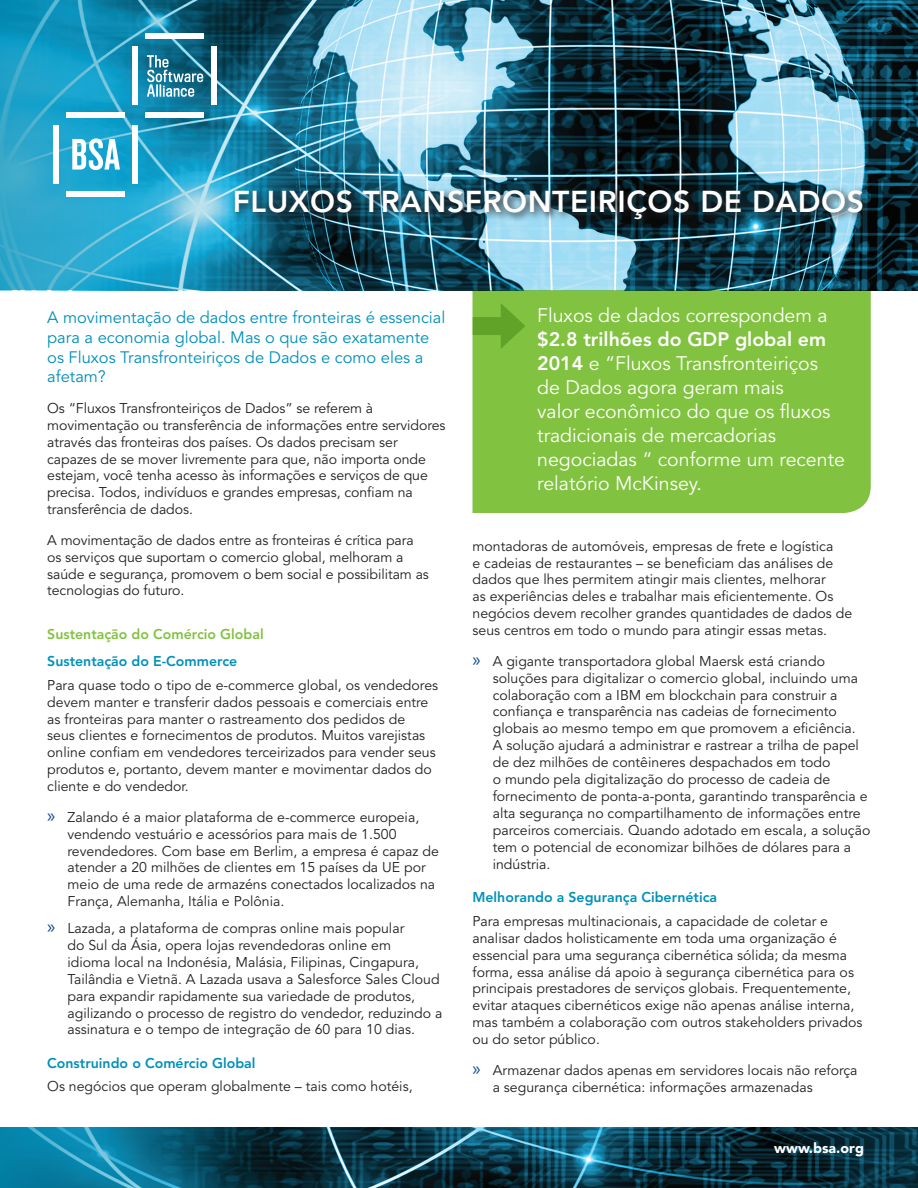
<style>
.page{position:relative;width:918px;height:1188px;background:#fff}
.page>*{position:absolute;margin:0;border:0;box-sizing:border-box;transform-origin:0 0}
.t1{font:800 30px "Avenir LT Std";letter-spacing:.02em;color:#fff}
.body{font:19.5px/24px "Avenir LT Std";color:#fff}
.first_paragraph{font:16.5px/19.8px "Avenir LT Std";color:#0090ba}
.t2{font:900 14.25px "Avenir LT Std";color:#fff}
.body-2{font:14.1px/17px "Avenir LT Std";color:#231f20}
.heaader_2{font:800 14.1px "Avenir LT Std";color:#0090ba}
.t3{font:800 14.1px "Avenir LT Std";color:#81c340}
.s1{font-family:"Myriad Pro";font-size:19.5px;color:#0f4c93}
.s2{font-weight:800}
</style>
<div class="page">
<img style="left:297px;top:0;width:621px;height:290px">
<img style="left:297px;top:1127px;width:621px;height:61px">
<div style="left:472px;top:290px;width:399px;height:223px;background:#81c340"></div>
<div style="left:472px;top:317px;width:38px;height:18px;background:#61a328"></div>
<svg style="left:501px;top:303px;width:24px;height:46px"></svg>
<svg style="left:0;top:0;width:297px;height:290px;background:#2391b4"></svg>
<div style="left:53px;top:125px;width:6px;height:59px;background:#fff"></div>
<div style="left:132px;top:125px;width:6px;height:59px;background:#fff"></div>
<svg style="left:72px;top:138px;width:48px;height:32px"></svg>
<div style="left:66px;top:191px;width:59px;height:5px;background:#fff"></div>
<div style="left:66px;top:112px;width:59px;height:6px;background:#fff"></div>
<div style="left:211px;top:46px;width:6px;height:59px;background:#fff"></div>
<div style="left:145px;top:112px;width:59px;height:6px;background:#fff"></div>
<div style="left:145px;top:34px;width:59px;height:5px;background:#fff"></div>
<div style="left:133px;top:46px;width:5px;height:59px;background:#fff"></div>
<svg style="left:147px;top:55px;width:56px;height:42px;background:#4b90a7"></svg>
<svg style="left:230px;top:186px;width:643px;height:44px;background:#275160"></svg>
<svg style="left:0;top:1127px;width:297px;height:61px;background:#0c627e"></svg>
<p class="t1" style="left:233px;top:184px;width:633px">FLUXOS TRANSFRONTEIRIÇOS DE DADOS</p>
<p class="first_paragraph" style="left:47px;top:308px;width:400px">A movimentação de dados entre fronteiras é essencial para a economia global. Mas o que são exatamente os Fluxos Transfronteiriços de Dados e como eles a afetam?</p>
<p class="body-2" style="left:47px;top:400px;width:400px">Os “Fluxos Transfronteiriços de Dados” se referem à movimentação ou transferência de informações entre servidores através das fronteiras dos países. Os dados precisam ser capazes de se mover livremente para que, não importa onde estejam, você tenha acesso às informações e serviços de que precisa. Todos, indivíduos e grandes empresas, confiam na transferência de dados.</p>
<p class="body-2" style="left:47px;top:532px;width:383px">A movimentação de dados entre as fronteiras é crítica para os serviços que suportam o comercio global, melhoram a saúde e segurança, promovem o bem social e possibilitam as tecnologias do futuro.</p>
<p class="t3" style="left:47px;top:626px;width:218px">Sustentação do Comércio Global</p>
<p class="heaader_2" style="left:47px;top:653px;width:192px">Sustentação do E-Commerce</p>
<p class="body-2" style="left:47px;top:677px;width:392px">Para quase todo o tipo de e-commerce global, os vendedores devem manter e transferir dados pessoais e comerciais entre as fronteiras para manter o rastreamento dos pedidos de<br>seus clientes e fornecimentos de produtos. Muitos varejistas online confiam em vendedores terceirizados para vender seus produtos e, portanto, devem manter e movimentar dados do cliente e do vendedor.</p>
<p class="body-2" style="left:68px;top:809px;width:373px;text-indent:-20px"><span class="s1">»</span> Zalando é a maior plataforma de e-commerce europeia, vendendo vestuário e acessórios para mais de 1.500 revendedores. Com base em Berlim, a empresa é capaz de atender a 20 milhões de clientes em 15 países da UE por meio de uma rede de armazéns conectados localizados na França, Alemanha, Itália e Polônia.</p>
<p class="body-2" style="left:68px;top:920px;width:376px;text-indent:-20px"><span class="s1">»</span> Lazada, a plataforma de compras online mais popular<br>do Sul da Ásia, opera lojas revendedoras online em<br>idioma local na Indonésia, Malásia, Filipinas, Cingapura, Tailândia e Vietnã. A Lazada usava a Salesforce Sales Cloud para expandir rapidamente sua variedade de produtos, agilizando o processo de registro do vendedor, reduzindo a assinatura e o tempo de integração de 60 para 10 dias.</p>
<p class="heaader_2" style="left:47px;top:1055px;width:210px">Construindo o Comércio Global</p>
<p class="body-2" style="left:47px;top:1079px;width:367px">Os negócios que operam globalmente – tais como hotéis,</p>
<p class="body" style="left:537px;top:304px;width:309px">Fluxos de dados correspondem a <span class="s2">$2.8 trilhões do GDP global em<br>2014</span> e “Fluxos Transfronteiriços de Dados agora geram mais<br>valor econômico do que os fluxos tradicionais de mercadorias negociadas “ conforme um recente relatório McKinsey.</p>
<p class="body-2" style="left:472px;top:538px;width:381px">montadoras de automóveis, empresas de frete e logística<br>e cadeias de restaurantes – se beneficiam das análises de dados que lhes permitem atingir mais clientes, melhorar<br>as experiências deles e trabalhar mais eficientemente. Os negócios devem recolher grandes quantidades de dados de seus centros em todo o mundo para atingir essas metas.</p>
<p class="body-2" style="left:493px;top:653px;width:379px;text-indent:-20px"><span class="s1">»</span> A gigante transportadora global Maersk está criando soluções para digitalizar o comercio global, incluindo uma colaboração com a IBM em blockchain para construir a confiança e transparência nas cadeias de fornecimento globais ao mesmo tempo em que promovem a eficiência.<br>A solução ajudará a administrar e rastrear a trilha de papel de dez milhões de contêineres despachados em todo<br>o mundo pela digitalização do processo de cadeia de fornecimento de ponta-a-ponta, garantindo transparência e alta segurança no compartilhamento de informações entre parceiros comerciais. Quando adotado em escala, a solução tem o potencial de economizar bilhões de dólares para a indústria.</p>
<p class="heaader_2" style="left:472px;top:889px;width:246px">Melhorando a Segurança Cibernética</p>
<p class="body-2" style="left:472px;top:913px;width:391px">Para empresas multinacionais, a capacidade de coletar e analisar dados holisticamente em toda uma organização é essencial para uma segurança cibernética sólida; da mesma forma, essa análise dá apoio à segurança cibernética para os principais prestadores de serviços globais. Frequentemente, evitar ataques cibernéticos exige não apenas análise interna, mas também a colaboração com outros stakeholders privados ou do setor público.</p>
<p class="body-2" style="left:493px;top:1062px;width:366px;text-indent:-20px"><span class="s1">»</span> Armazenar dados apenas em servidores locais não reforça a segurança cibernética: informações armazenadas</p>
<p class="t2" style="left:774px;top:1139px;width:91px">www.bsa.org</p>
</div>
